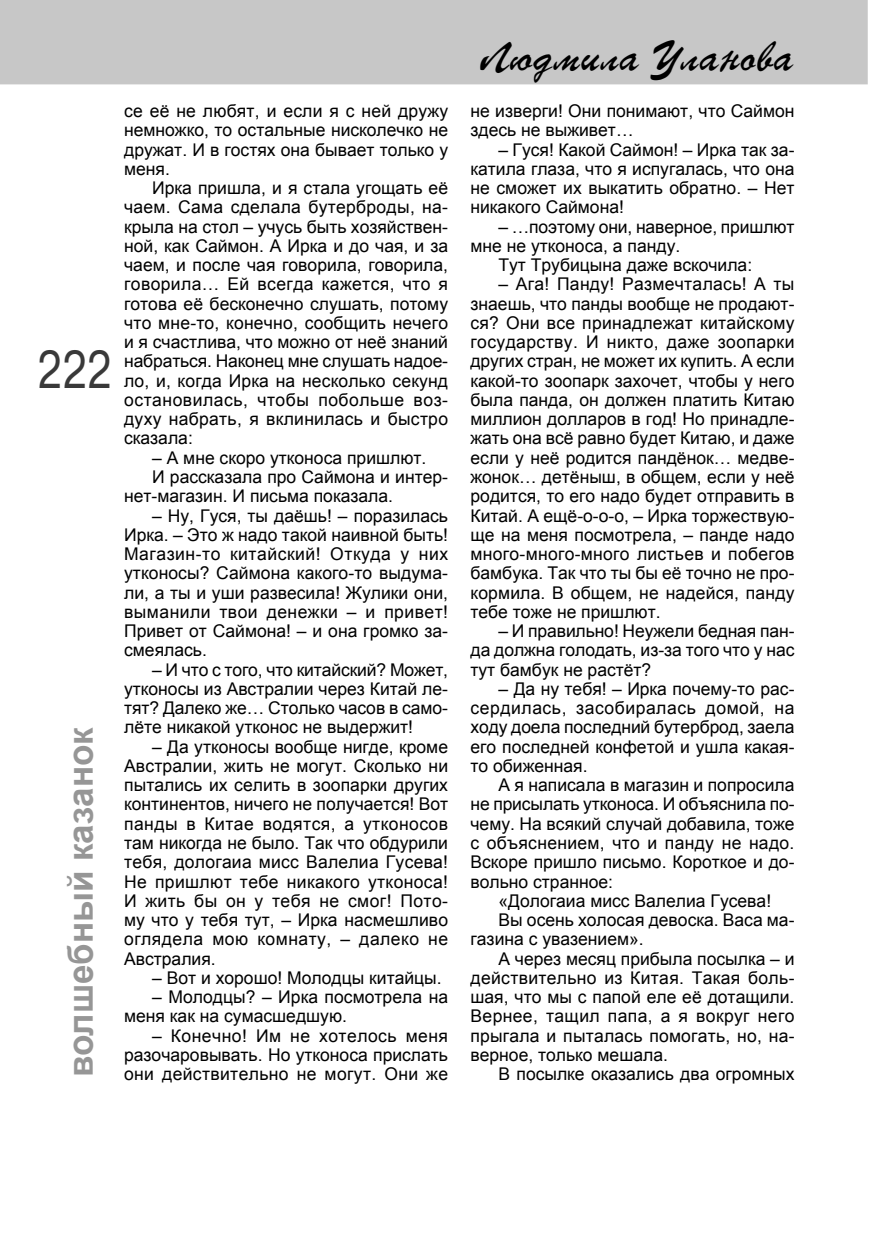
<style>
.page{position:relative;width:869px;height:1241px;background:#fff}
.page>*{position:absolute;margin:0;border:0;box-sizing:border-box;transform-origin:0 0}
.t1{font:49px "TT Arial";color:#393939;scale:.8 1}
.t2{font:42px "TT Parsec";color:#000}
.t3{font:700 35px "Arial";color:#969696}
.t4{font:17.5px/19.2px "Arial";color:#000;text-align:justify}
.t5{font:17.5px "Arial";letter-spacing:.02em;color:#000}
</style>
<div class="page">
<div style="left:0;top:0;width:867px;height:84px;background:#c7c7c7"></div>
<h1 class="t1" style="left:37px;top:342px;width:95px">222</h1>
<h3 class="t3" style="left:61px;top:1076px;width:351px;rotate:-90deg">волшебный казанок</h3>
<p class="t4" style="left:124px;top:101px;width:325px">се её не любят, и если я с ней дружу немножко, то остальные нисколечко не дружат. И в гостях она бывает только у меня.</p>
<p class="t4" style="left:124px;top:178px;width:325px;text-indent:28px">Ирка пришла, и я стала угощать её чаем. Сама сделала бутерброды, на&shy;крыла на стол – учусь быть хозяйствен&shy;ной, как Саймон. А Ирка и до чая, и за чаем, и после чая говорила, говорила, говорила… Ей всегда кажется, что я готова её бесконечно слушать, потому что мне-то, конечно, сообщить нечего и я счастлива, что можно от неё знаний набраться. Наконец мне слушать надое&shy;ло, и, когда Ирка на несколько секунд остановилась, чтобы побольше воз&shy;духу набрать, я вклинилась и быстро сказала:</p>
<p class="t4" style="left:152px;top:448px;width:276px">– А мне скоро утконоса пришлют.</p>
<p class="t4" style="left:152px;top:467px;width:297px">И рассказала про Саймона и интер-</p>
<p class="t4" style="left:124px;top:486px;width:270px">нет-магазин. И письма показала.</p>
<p class="t4" style="left:124px;top:505px;width:325px;text-indent:28px">– Ну, Гуся, ты даёшь! – поразилась Ирка. – Это ж надо такой наивной быть!<br>Магазин-то китайский! Откуда у них утконосы? Саймона какого-то выдума&shy;ли, а ты и уши развесила! Жулики они, выманили твои денежки – и привет!<br>Привет от Саймона! – и она громко за&shy;смеялась.</p>
<p class="t4" style="left:124px;top:659px;width:325px;text-indent:28px">– И что с того, что китайский? Может, утконосы из Австралии через Китай ле&shy;тят? Далеко же… Столько часов в само&shy;лёте никакой утконос не выдержит!</p>
<p class="t4" style="left:124px;top:736px;width:325px;text-indent:28px">– Да утконосы вообще нигде, кроме Австралии, жить не могут. Сколько ни пытались их селить в зоопарки других континентов, ничего не получается! Вот панды в Китае водятся, а утконосов там никогда не было. Так что обдурили тебя, дологаиа мисс Валелиа Гусева!<br>Не пришлют тебе никакого утконоса!<br>И жить бы он у тебя не смог! Пото&shy;му что у тебя тут, – Ирка насмешливо оглядела мою комнату, – далеко не Австралия.</p>
<p class="t4" style="left:152px;top:967px;width:291px">– Вот и хорошо! Молодцы китайцы.</p>
<p class="t4" style="left:124px;top:987px;width:325px;text-indent:28px">– Молодцы? – Ирка посмотрела на меня как на сумасшедшую.</p>
<p class="t4" style="left:124px;top:1025px;width:325px;text-indent:28px">– Конечно! Им не хотелось меня разочаровывать. Но утконоса прислать они действительно не могут. Они же</p>
<h2 class="t2" style="left:479px;top:31px;width:316px">Людмила Уланова</h2>
<p class="t4" style="left:470px;top:101px;width:325px">не изверги! Они понимают, что Саймон здесь не выживет…</p>
<p class="t4" style="left:470px;top:140px;width:325px;text-indent:28px">– Гуся! Какой Саймон! – Ирка так за&shy;катила глаза, что я испугалась, что она не сможет их выкатить обратно. – Нет никакого Саймона!</p>
<p class="t4" style="left:498px;top:217px;width:297px">– …поэтому они, наверное, пришлют</p>
<p class="t4" style="left:470px;top:236px;width:211px">мне не утконоса, а панду.</p>
<p class="t4" style="left:498px;top:255px;width:255px">Тут Трубицына даже вскочила:</p>
<p class="t4" style="left:470px;top:274px;width:325px;text-indent:28px">– Ага! Панду! Размечталась! А ты знаешь, что панды вообще не продают&shy;ся? Они все принадлежат китайскому государству. И никто, даже зоопарки других стран, не может их купить. А если какой-то зоопарк захочет, чтобы у него была панда, он должен платить Китаю миллион долларов в год! Но принадле&shy;жать она всё равно будет Китаю, и даже если у неё родится пандёнок… медве&shy;жонок… детёныш, в общем, если у неё родится, то его надо будет отправить в Китай. А ещё-о-о-о, – Ирка торжествую&shy;ще на меня посмотрела, – панде надо много-много-много листьев и побегов бамбука. Так что ты бы её точно не про&shy;кормила. В общем, не надейся, панду тебе тоже не пришлют.</p>
<p class="t4" style="left:470px;top:621px;width:325px;text-indent:28px">– И правильно! Неужели бедная пан&shy;да должна голодать, из-за того что у нас тут бамбук не растёт?</p>
<p class="t4" style="left:470px;top:679px;width:325px;text-indent:28px">– Да ну тебя! – Ирка почему-то рас&shy;сердилась, засобиралась домой, на ходу доела последний бутерброд, заела его последней конфетой и ушла какая&shy;то обиженная.</p>
<p class="t4" style="left:470px;top:775px;width:325px;text-indent:28px">А я написала в магазин и попросила не присылать утконоса. И объяснила по&shy;чему. На всякий случай добавила, тоже с объяснением, что и панду не надо.<br>Вскоре пришло письмо. Короткое и до&shy;вольно странное:</p>
<p class="t4" style="left:498px;top:890px;width:274px">«Дологаиа мисс Валелиа Гусева!</p>
<p class="t4" style="left:498px;top:910px;width:297px">Вы осень холосая девоска. Васа ма-</p>
<p class="t4" style="left:470px;top:929px;width:175px">газина с увазением».</p>
<p class="t4" style="left:498px;top:948px;width:297px">А через месяц прибыла посылка – и</p>
<p class="t5" style="left:470px;top:967px;width:325px">действительно из Китая. Такая боль-</p>
<p class="t4" style="left:470px;top:987px;width:325px">шая, что мы с папой еле её дотащили.</p>
<p class="t5" style="left:470px;top:1006px;width:325px">Вернее, тащил папа, а я вокруг него</p>
<p class="t4" style="left:470px;top:1025px;width:325px">прыгала и пыталась помогать, но, на-</p>
<p class="t4" style="left:470px;top:1044px;width:199px">верное, только мешала.</p>
<p class="t4" style="left:498px;top:1064px;width:297px">В посылке оказались два огромных</p>
</div>
